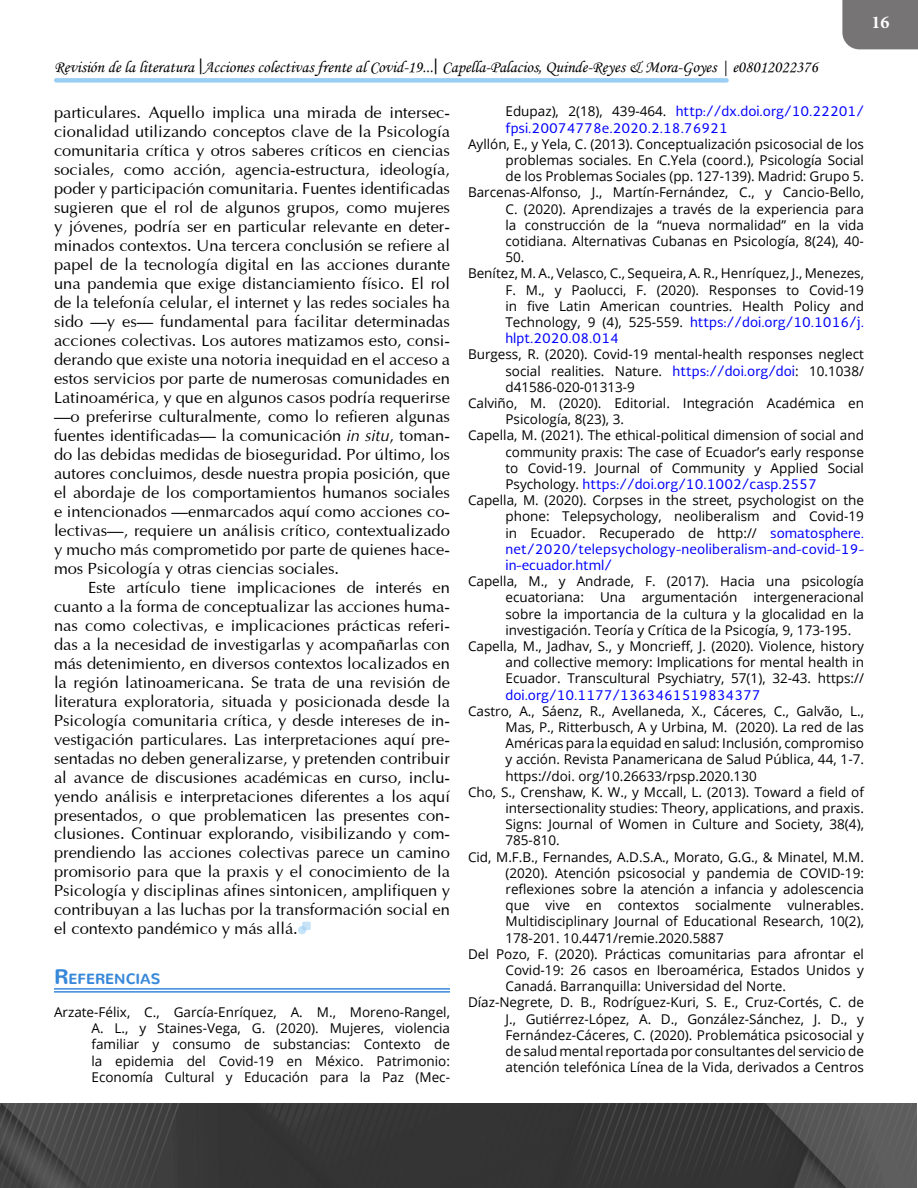
<style>
.page{position:relative;width:918px;height:1188px;background:#fff}
.page>*{position:absolute;margin:0;border:0;box-sizing:border-box;transform-origin:0 0}
.t1{font:700 18px "Minion Pro";color:#fff}
.t2{font:16.5px/19px "Optima";color:#000;text-align:justify}
.t3{font:16.5px "Monotype Corsiva";color:#000}
.Nivel_1{font:800 14.7px "Nunito";color:#3888d9}
.Referencias_texto{font:13.5px/16.2px "Open Sans";color:#000;text-align:justify}
.Referencias_texto-2{font:13.5px/16.2px "Soberana Sans";color:#00f}
.s1{font-family:"Soberana Sans";font-size:15px}
.s2{font-style:italic}
.s3{font-size:21px}
.s4{font-family:"Open Sans";color:#000}
.s5{font-family:"Soberana Sans";color:#00f}
</style>
<div class="page">
<div style="left:54px;top:78px;width:675px;height:5px;background:#9acef3;border-radius:2px"></div>
<img style="left:0;top:1103px;width:917px;height:85px">
<div style="left:842px;top:0;width:76px;height:49px;background:#767475"></div>
<hr style="left:54px;top:988px;width:396px;height:2px;background:#3888d9">
<hr style="left:54px;top:991px;width:396px;height:2px;background:#3888d9">
<div style="left:298px;top:926px;width:8px;height:8px;background:#c6e3f8;border-radius:50%"></div>
<svg style="left:302px;top:922px;width:9px;height:8px"></svg>
<h1 class="t1" style="left:872px;top:10px;width:19px">16</h1>
<p class="t3" style="left:54px;top:57px;width:765px">Revisión de la literatura <span class="s1">|</span>Acciones colectivas frente al Covid-19...<span class="s1">|</span> Capella-Palacios, Quinde-Reyes &amp; Mora-Goyes | e08012022376</p>
<p class="t2" style="left:54px;top:102px;width:398px">particulares. Aquello implica una mirada de intersec&shy;cionalidad utilizando conceptos clave de la Psicología comunitaria crítica y otros saberes críticos en ciencias sociales, como acción, agencia-estructura, ideología, poder y participación comunitaria. Fuentes identificadas sugieren que el rol de algunos grupos, como mujeres y jóvenes, podría ser en particular relevante en deter&shy;minados contextos. Una tercera conclusión se refiere al papel de la tecnología digital en las acciones durante una pandemia que exige distanciamiento físico. El rol de la telefonía celular, el internet y las redes sociales ha sido —y es— fundamental para facilitar determinadas acciones colectivas. Los autores matizamos esto, consi&shy;derando que existe una notoria inequidad en el acceso a estos servicios por parte de numerosas comunidades en Latinoamérica, y que en algunos casos podría requerirse —o preferirse culturalmente, como lo refieren algunas fuentes identificadas— la comunicación <span class="s2">in situ</span>, toman&shy;do las debidas medidas de bioseguridad. Por último, los autores concluimos, desde nuestra propia posición, que el abordaje de los comportamientos humanos sociales e intencionados —enmarcados aquí como acciones co&shy;lectivas—, requiere un análisis crítico, contextualizado y mucho más comprometido por parte de quienes hace&shy;mos Psicología y otras ciencias sociales.</p>
<p class="t2" style="left:54px;top:577px;width:398px;text-indent:34px">Este artículo tiene implicaciones de interés en cuanto a la forma de conceptualizar las acciones huma&shy;nas como colectivas, e implicaciones prácticas referi&shy;das a la necesidad de investigarlas y acompañarlas con más detenimiento, en diversos contextos localizados en la región latinoamericana. Se trata de una revisión de literatura exploratoria, situada y posicionada desde la Psicología comunitaria crítica, y desde intereses de in&shy;vestigación particulares. Las interpretaciones aquí pre&shy;sentadas no deben generalizarse, y pretenden contribuir al avance de discusiones académicas en curso, inclu&shy;yendo análisis e interpretaciones diferentes a los aquí presentados, o que problematicen las presentes con&shy;clusiones. Continuar explorando, visibilizando y com&shy;prendiendo las acciones colectivas parece un camino promisorio para que la praxis y el conocimiento de la Psicología y disciplinas afines sintonicen, amplifiquen y contribuyan a las luchas por la transformación social en el contexto pandémico y más allá.</p>
<p class="Nivel_1" style="left:54px;top:965px;width:108px"><span class="s3">R</span> EFERENCIAS</p>
<p class="Referencias_texto" style="left:91px;top:1004px;width:360px;text-indent:-37px">Arzate-Félix, C., García-Enríquez, A. M., Moreno-Rangel, A. L., y Staines-Vega, G. (2020). Mujeres, violencia familiar y consumo de substancias: Contexto de la epidemia del Covid-19 en México. Patrimonio:<br>Economía Cultural y Educación para la Paz (Mec-</p>
<p class="Referencias_texto-2" style="left:505px;top:103px;width:360px"><span class="s4">Edupaz), 2(18), 439-464.</span> http://dx.doi.org/10.22201/ fpsi.20074778e.2020.2.18.76921</p>
<p class="Referencias_texto" style="left:505px;top:136px;width:360px;text-indent:-37px">Ayllón, E., y Yela, C. (2013). Conceptualización psicosocial de los problemas sociales. En C.Yela (coord.), Psicología Social de los Problemas Sociales (pp. 127-139). Madrid: Grupo 5.</p>
<p class="Referencias_texto" style="left:505px;top:184px;width:360px;text-indent:-37px">Barcenas-Alfonso, J., Martín-Fernández, C., y Cancio-Bello, C. (2020). Aprendizajes a través de la experiencia para la construcción de la “nueva normalidad” en la vida cotidiana. Alternativas Cubanas en Psicología, 8(24), 40- 50.</p>
<p class="Referencias_texto" style="left:505px;top:265px;width:360px;text-indent:-37px">Benítez, M. A., Velasco, C., Sequeira, A. R., Henríquez, J., Menezes, F. M., y Paolucci, F. (2020). Responses to Covid-19 in five Latin American countries. Health Policy and Technology, 9 (4), 525-559. <span class="s5">https://doi.org/10.1016/j. hlpt.2020.08.014</span></p>
<p class="Referencias_texto" style="left:505px;top:346px;width:360px;text-indent:-37px">Burgess, R. (2020). Covid-19 mental-health responses neglect social realities. Nature. <span class="s5">https://doi.org/doi</span>: 10.1038/ d41586-020-01313-9</p>
<p class="Referencias_texto" style="left:505px;top:395px;width:360px;text-indent:-37px">Calviño, M. (2020). Editorial. Integración Académica en<br>Psicología, 8(23), 3.</p>
<p class="Referencias_texto" style="left:505px;top:427px;width:360px;text-indent:-37px">Capella, M. (2021). The ethical-political dimension of social and community praxis: The case of Ecuador’s early response to Covid-19. Journal of Community y Applied Social Psychology. <span class="s5">https://doi.org/10.1002/casp.2557</span></p>
<p class="Referencias_texto" style="left:505px;top:492px;width:360px;text-indent:-37px">Capella, M. (2020). Corpses in the street, psychologist on the phone: Telepsychology, neoliberalism and Covid-19 in Ecuador. Recuperado de http:// <span class="s5">somatosphere. net/2020/telepsychology-neoliberalism-and-covid-19- in-ecuador.html/</span></p>
<p class="Referencias_texto" style="left:505px;top:573px;width:360px;text-indent:-37px">Capella, M., y Andrade, F. (2017). Hacia una psicología ecuatoriana: Una argumentación intergeneracional sobre la importancia de la cultura y la glocalidad en la investigación. Teoría y Crítica de la Psicogía, 9, 173-195.</p>
<p class="Referencias_texto" style="left:505px;top:638px;width:360px;text-indent:-37px">Capella, M., Jadhav, S., y Moncrieff, J. (2020). Violence, history and collective memory: Implications for mental health in Ecuador. Transcultural Psychiatry, 57(1), 32-43. https:// <span class="s5">doi.org/10.1177/1363461519834377</span></p>
<p class="Referencias_texto" style="left:505px;top:703px;width:360px;text-indent:-37px">Castro, A., Sáenz, R., Avellaneda, X., Cáceres, C., Galvão, L., Mas, P., Ritterbusch, A y Urbina, M. (2020). La red de las Américas para la equidad en salud: Inclusión, compromiso y acción. Revista Panamericana de Salud Pública, 44, 1-7. https://doi. org/10.26633/rpsp.2020.130</p>
<p class="Referencias_texto" style="left:505px;top:784px;width:360px;text-indent:-37px">Cho, S., Crenshaw, K. W., y Mccall, L. (2013). Toward a field of intersectionality studies: Theory, applications, and praxis.<br>Signs: Journal of Women in Culture and Society, 38(4), 785-810.</p>
<p class="Referencias_texto" style="left:505px;top:848px;width:360px;text-indent:-37px">Cid, M.F.B., Fernandes, A.D.S.A., Morato, G.G., &amp; Minatel, M.M. (2020). Atención psicosocial y pandemia de COVID-19: reflexiones sobre la atención a infancia y adolescencia que vive en contextos socialmente vulnerables.<br>Multidisciplinary Journal of Educational Research, 10(2), 178-201. 10.4471/remie.2020.5887</p>
<p class="Referencias_texto" style="left:505px;top:946px;width:360px;text-indent:-37px">Del Pozo, F. (2020). Prácticas comunitarias para afrontar el Covid-19: 26 casos en Iberoamérica, Estados Unidos y Canadá. Barranquilla: Universidad del Norte.</p>
<p class="Referencias_texto" style="left:505px;top:994px;width:360px;text-indent:-37px">Díaz-Negrete, D. B., Rodríguez-Kuri, S. E., Cruz-Cortés, C. de J., Gutiérrez-López, A. D., González-Sánchez, J. D., y Fernández-Cáceres, C. (2020). Problemática psicosocial y de salud mental reportada por consultantes del servicio de atención telefónica Línea de la Vida, derivados a Centros</p>
</div>
